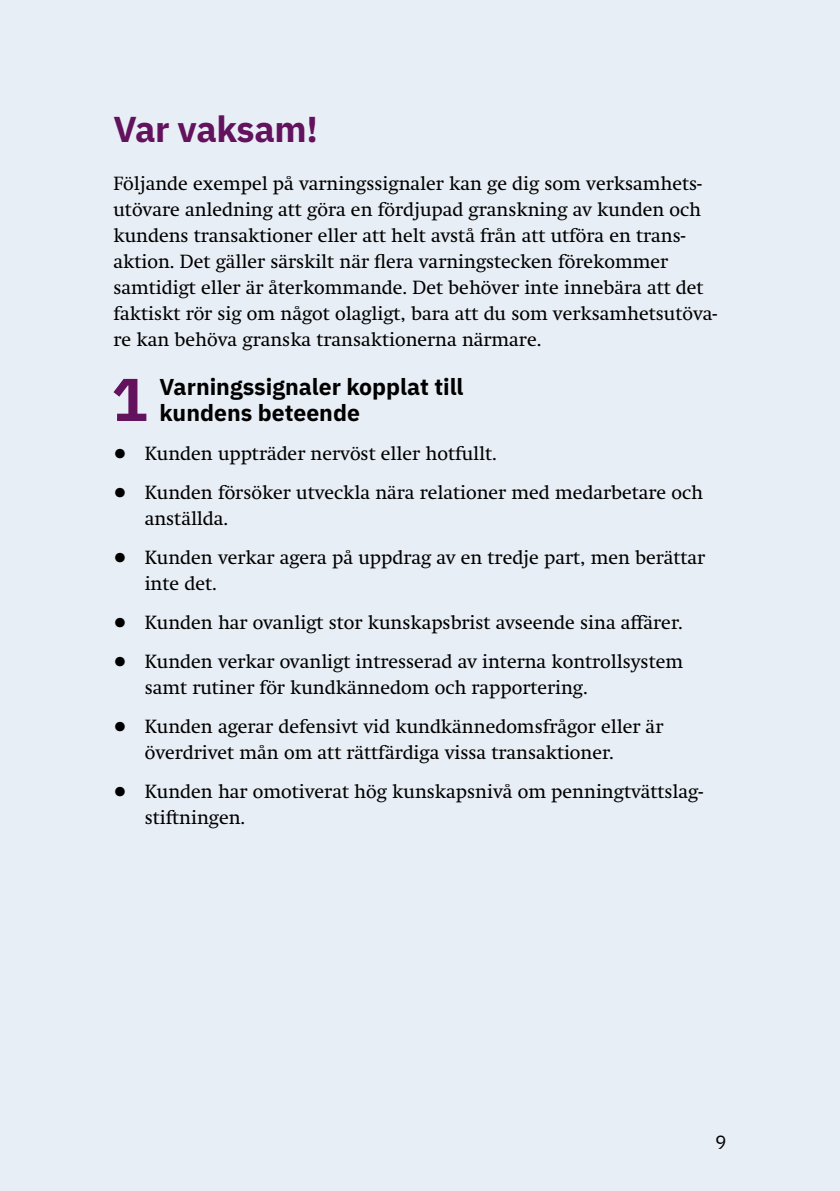
<style>
.page{position:relative;width:840px;height:1191px;background:#fff}
.page>*{position:absolute;margin:0;border:0;box-sizing:border-box;transform-origin:0 0}
.Rubrik_Varningssigna{font:700 60.2px "Jmpblb IBM Plex Sans";color:#63125d}
.Rubrik_1{font:700 36px "Jmpblb IBM Plex Sans";letter-spacing:-.01em;color:#63125d}
.Rubrik_Varningssigna-2{font:700 23px/26px "Jmpblb IBM Plex Sans";color:#000}
.Brödtext{font:19px/26px "Sfsbnf Nu Swift";color:#000}
.t1{font:19px "Vbsbpy IBM Plex Sans";color:#000}
.s1{font-family:"Nrxkbh Nu Swift";font-weight:700;font-size:26px}
</style>
<div class="page">
<div style="left:0;top:0;width:839px;height:1191px;background:#e8eef5"></div>
<h1 class="Rubrik_1" style="left:113px;top:100px;width:206px">Var vaksam!</h1>
<p class="Brödtext" style="left:113px;top:171px;width:605px">Följande exempel på varningssignaler kan ge dig som verksamhets&shy;utövare anledning att göra en fördjupad granskning av kunden och kundens transaktioner eller att helt avstå från att utföra en trans&shy;aktion. Det gäller särskilt när flera varningstecken förekommer samtidigt eller är återkommande. Det behöver inte innebära att det faktiskt rör sig om något olagligt, bara att du som verksamhetsutöva&shy;re kan behöva granska transaktionerna närmare.</p>
<h2 class="Rubrik_Varningssigna" style="left:111px;top:352px;width:38px">1</h2>
<h2 class="Rubrik_Varningssigna-2" style="left:159px;top:372px;width:305px">Varningssignaler kopplat till kundens beteende</h2>
<p class="Brödtext" style="left:113px;top:440px;width:384px"><span class="s1">•</span> Kunden uppträder nervöst eller hotfullt.</p>
<p class="Brödtext" style="left:145px;top:479px;width:559px;text-indent:-31px"><span class="s1">•</span> Kunden försöker utveckla nära relationer med medarbetare och anställda.</p>
<p class="Brödtext" style="left:145px;top:544px;width:561px;text-indent:-31px"><span class="s1">•</span> Kunden verkar agera på uppdrag av en tredje part, men berättar inte det.</p>
<p class="Brödtext" style="left:113px;top:609px;width:570px"><span class="s1">•</span> Kunden har ovanligt stor kunskapsbrist avseende sina affärer.</p>
<p class="Brödtext" style="left:145px;top:648px;width:539px;text-indent:-31px"><span class="s1">•</span> Kunden verkar ovanligt intresserad av interna kontrollsystem samt rutiner för kundkännedom och rapportering.</p>
<p class="Brödtext" style="left:145px;top:713px;width:520px;text-indent:-31px"><span class="s1">•</span> Kunden agerar defensivt vid kundkännedomsfrågor eller är överdrivet mån om att rättfärdiga vissa transaktioner.</p>
<p class="Brödtext" style="left:145px;top:778px;width:559px;text-indent:-31px"><span class="s1">•</span> Kunden har omotiverat hög kunskapsnivå om penningtvättslag&shy;stiftningen.</p>
<p class="t1" style="left:714px;top:1127px;width:13px">9</p>
</div>
